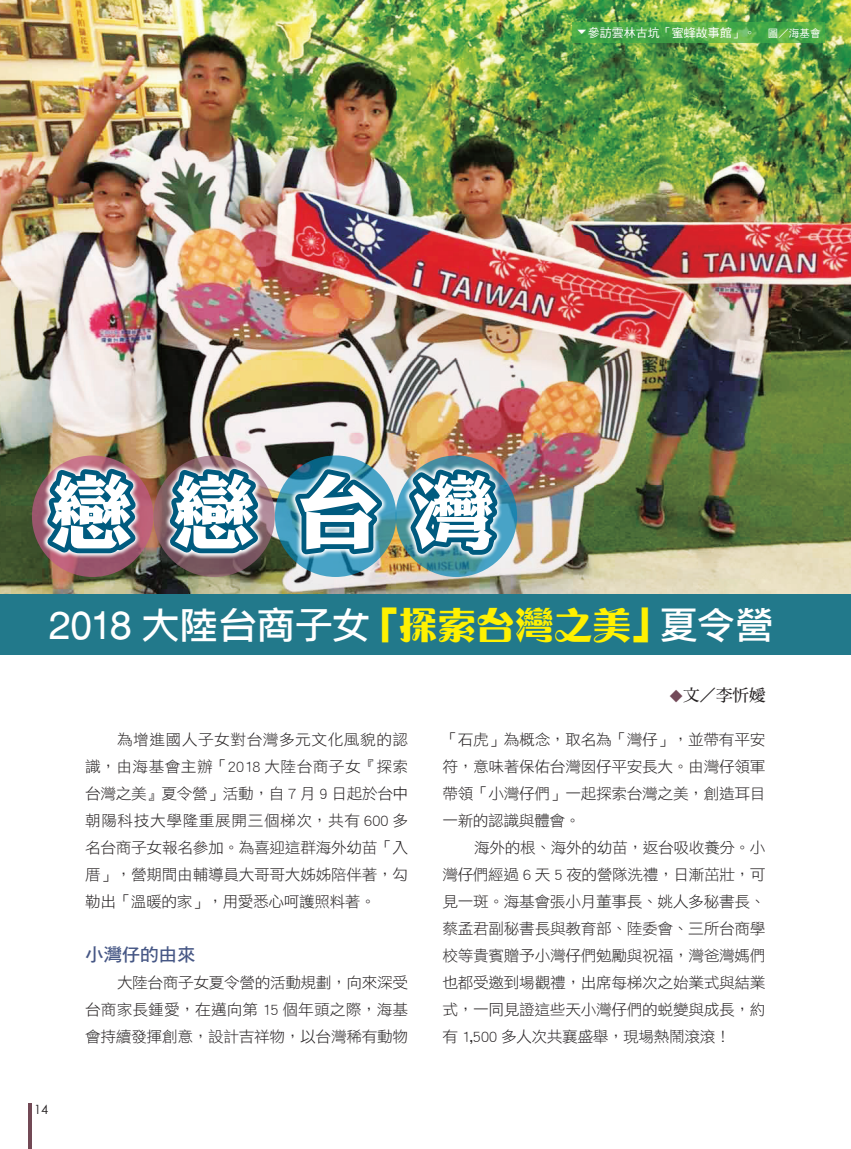
<style>
.page{position:relative;width:851px;height:1149px;background:#fff}
.page>*{position:absolute;margin:0;border:0;box-sizing:border-box;transform-origin:0 0}
.t1{font:81.3px "DF Li King Hei Std W8";color:#fff}
.t2{font:700 38.7px "Microsoft Jheng Hei";letter-spacing:-.04em;color:#fff}
.t3{font:18.15px "DF Hei Std W7";letter-spacing:-.02em;color:#465785}
.t4{font:16.5px "DF Ming Std W7";color:#231f20}
.t5{font:15.3px/27px "DF Hei Std W3";letter-spacing:-.025em;color:#231f20;text-align:justify}
.t6{font:12.75px "Century Gothic";color:#231f20}
.t7{font:12px "DF Hei Std W5";color:#fff}
.s1{font-size:10.5px}
.s2{font-family:"Helvetica";font-weight:400}
.s3{font-family:"M Gentle HK";font-weight:800;color:#fff101}
.s4{font-family:"DF Ming Std W9";font-size:13.5px;color:#734a59}
</style>
<div class="page">
<img style="left:0;top:0;width:850px;height:594px">
<div style="left:0;top:594px;width:850px;height:60px;background:#22798b"></div>
<svg style="left:32px;top:455px;width:121px;height:122px"></svg>
<svg style="left:153px;top:455px;width:122px;height:122px"></svg>
<svg style="left:275px;top:455px;width:121px;height:122px"></svg>
<svg style="left:395px;top:455px;width:122px;height:122px"></svg>
<img style="left:22px;top:461px;width:369px;height:100px">
<img style="left:401px;top:450px;width:107px;height:116px">
<svg style="left:572px;top:23px;width:252px;height:20px;background:#4fab49"></svg>
<hr style="left:28px;top:1103px;width:3px;height:45px;background:#724955">
<svg style="left:577px;top:30px;width:19px;height:5px"></svg>
<p class="t7" style="left:587px;top:26px;width:234px">參訪雲林古坑「蜜蜂故事館」。　<span class="s1">圖／海基會</span></p>
<h1 class="t1" style="left:50px;top:468px;width:447px">戀戀台灣</h1>
<h2 class="t2" style="left:49px;top:601px;width:727px"><span class="s2">2018</span> 大陸台商子女<span class="s3">「探索台灣之美」</span>夏令營</h2>
<p class="t6" style="left:34px;top:1100px;width:16px">14</p>
<p class="t5" style="left:85px;top:725px;width:325px;text-indent:32px">為增進國人子女對台灣多元文化風貌的認識，由海基會主辦「2018 大陸台商子女『探索台灣之美』夏令營」活動，自 7 月 9 日起於台中朝陽科技大學隆重展開三個梯次，共有 600 多名台商子女報名參加。為喜迎這群海外幼苗「入厝」，營期間由輔導員大哥哥大姊姊陪伴著，勾勒出「溫暖的家」，用愛悉心呵護照料著。</p>
<p class="t3" style="left:85px;top:944px;width:112px">小灣仔的由來</p>
<p class="t5" style="left:85px;top:968px;width:325px;text-indent:32px">大陸台商子女夏令營的活動規劃，向來深受台商家長鍾愛，在邁向第 15 個年頭之際，海基會持續發揮創意，設計吉祥物，以台灣稀有動物</p>
<p class="t4" style="left:669px;top:686px;width:97px"><span class="s4">◆</span>文／李忻嬡</p>
<p class="t5" style="left:442px;top:725px;width:325px">「石虎」為概念，取名為「灣仔」，並帶有平安符，意味著保佑台灣囡仔平安長大。由灣仔領軍帶領「小灣仔們」一起探索台灣之美，創造耳目一新的認識與體會。</p>
<p class="t5" style="left:442px;top:833px;width:325px;text-indent:32px">海外的根、海外的幼苗，返台吸收養分。小灣仔們經過 6 天 5 夜的營隊洗禮，日漸茁壯，可見一斑。海基會張小月董事長、姚人多秘書長、蔡孟君副秘書長與教育部、陸委會、三所台商學校等貴賓贈予小灣仔們勉勵與祝福，灣爸灣媽們也都受邀到場觀禮，出席每梯次之始業式與結業式，一同見證這些天小灣仔們的蛻變與成長，約有 1,500 多人次共襄盛舉，現場熱鬧滾滾！</p>
</div>
